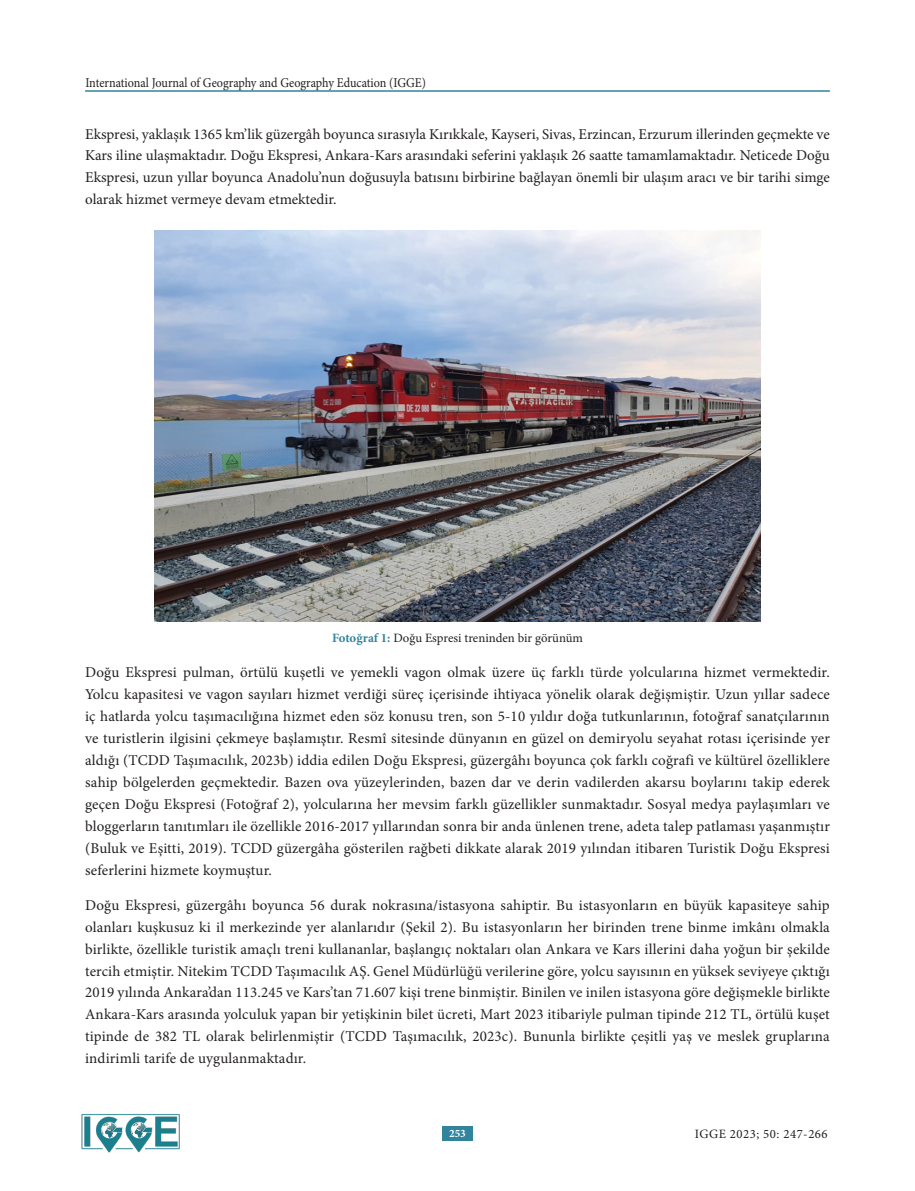
<style>
.page{position:relative;width:915px;height:1191px;background:#fff}
.page>*{position:absolute;margin:0;border:0;box-sizing:border-box;transform-origin:0 0}
.MNormal-TR{font:15px/21.9px "Minion Pro";letter-spacing:.005em;color:#231f20;text-align:justify}
.t1{font:13.5px "Minion Pro";color:#231f20;scale:.9 1}
.PictH{font:12.75px "Minion Pro";color:#231f20}
.PictH-2{font:12.75px "Minion Pro";letter-spacing:.04em;color:#231f20}
.t2{font:700 11.25px "Minion Pro";color:#fff}
.s1{font-weight:700;color:#31849b}
</style>
<div class="page">
<hr style="left:85px;top:90px;width:744px;height:2px;background:#31849b">
<img style="left:81px;top:1114px;width:99px;height:39px">
<div style="left:442px;top:1126px;width:30px;height:14px;background:#31849b"></div>
<img style="left:154px;top:230px;width:606px;height:391px">
<p class="t1" style="left:85px;top:74px;width:380px">International Journal of Geography and Geography Education (IGGE)</p>
<p class="MNormal-TR" style="left:85px;top:123px;width:746px">Ekspresi, yaklaşık 1365 km’lik güzergâh boyunca sırasıyla Kırıkkale, Kayseri, Sivas, Erzincan, Erzurum illerinden geçmekte ve Kars iline ulaşmaktadır. Doğu Ekspresi, Ankara-Kars arasındaki seferini yaklaşık 26 saatte tamamlamaktadır. Neticede Doğu Ekspresi, uzun yıllar boyunca Anadolu’nun doğusuyla batısını birbirine bağlayan önemli bir ulaşım aracı ve bir tarihi simge olarak hizmet vermeye devam etmektedir.</p>
<p class="PictH" style="left:332px;top:630px;width:252px"><span class="s1">Fotoğraf 1:</span> Doğu Espresi treninden bir görünüm</p>
<p class="MNormal-TR" style="left:85px;top:661px;width:746px">Doğu Ekspresi pulman, örtülü kuşetli ve yemekli vagon olmak üzere üç farklı türde yolcularına hizmet vermektedir.<br>Yolcu kapasitesi ve vagon sayıları hizmet verdiği süreç içerisinde ihtiyaca yönelik olarak değişmiştir. Uzun yıllar sadece iç hatlarda yolcu taşımacılığına hizmet eden söz konusu tren, son 5-10 yıldır doğa tutkunlarının, fotoğraf sanatçılarının ve turistlerin ilgisini çekmeye başlamıştır. Resmî sitesinde dünyanın en güzel on demiryolu seyahat rotası içerisinde yer aldığı (TCDD Taşımacılık, 2023b) iddia edilen Doğu Ekspresi, güzergâhı boyunca çok farklı coğrafi ve kültürel özelliklere sahip bölgelerden geçmektedir. Bazen ova yüzeylerinden, bazen dar ve derin vadilerden akarsu boylarını takip ederek geçen Doğu Ekspresi (Fotoğraf 2), yolcularına her mevsim farklı güzellikler sunmaktadır. Sosyal medya paylaşımları ve bloggerların tanıtımları ile özellikle 2016-2017 yıllarından sonra bir anda ünlenen trene, adeta talep patlaması yaşanmıştır (Buluk ve Eşitti, 2019). TCDD güzergâha gösterilen rağbeti dikkate alarak 2019 yılından itibaren Turistik Doğu Ekspresi seferlerini hizmete koymuştur.</p>
<p class="MNormal-TR" style="left:85px;top:894px;width:746px">Doğu Ekspresi, güzergâhı boyunca 56 durak nokrasına/istasyona sahiptir. Bu istasyonların en büyük kapasiteye sahip olanları kuşkusuz ki il merkezinde yer alanlarıdır (Şekil 2). Bu istasyonların her birinden trene binme imkânı olmakla birlikte, özellikle turistik amaçlı treni kullananlar, başlangıç noktaları olan Ankara ve Kars illerini daha yoğun bir şekilde tercih etmiştir. Nitekim TCDD Taşımacılık AŞ. Genel Müdürlüğü verilerine göre, yolcu sayısının en yüksek seviyeye çıktığı 2019 yılında Ankara’dan 113.245 ve Kars’tan 71.607 kişi trene binmiştir. Binilen ve inilen istasyona göre değişmekle birlikte Ankara-Kars arasında yolculuk yapan bir yetişkinin bilet ücreti, Mart 2023 itibariyle pulman tipinde 212 TL, örtülü kuşet tipinde de 382 TL olarak belirlenmiştir (TCDD Taşımacılık, 2023c). Bununla birlikte çeşitli yaş ve meslek gruplarına indirimli tarife de uygulanmaktadır.</p>
<p class="t2" style="left:449px;top:1125px;width:18px">253</p>
<p class="PictH-2" style="left:694px;top:1125px;width:134px">IGGE 2023; 50: 247-266</p>
</div>
